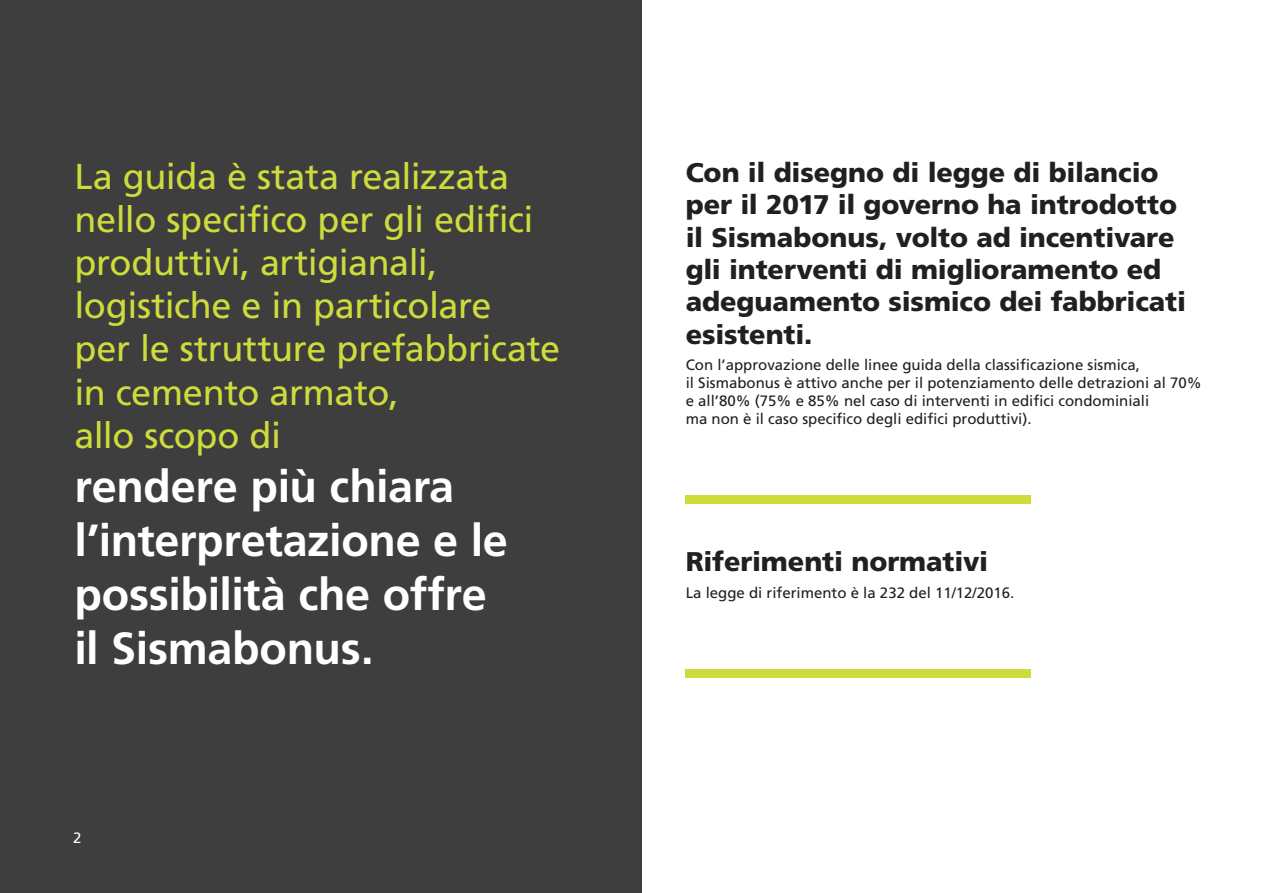
<style>
.page{position:relative;width:1263px;height:893px;background:#fff}
.page>*{position:absolute;margin:0;border:0;box-sizing:border-box;transform-origin:0 0}
.t1{font:700 45px/54px "Frutiger LT Std";letter-spacing:-.01em;color:#fff}
.t2{font:36px/43.2px "Frutiger LT Std";letter-spacing:-.01em;color:#cedc3b}
.t3{font:900 27px/32.4px "Frutiger LT Std";letter-spacing:-.005em;color:#231f20}
.t4{font:15px/18px "Frutiger LT Std";color:#231f20}
.t5{font:15px "Frutiger LT Std";color:#fff}
</style>
<div class="page">
<div style="left:0;top:0;width:641px;height:893px;background:#3e3e3f"></div>
<div style="left:686px;top:495px;width:345px;height:9px;background:#cedc3b"></div>
<div style="left:686px;top:669px;width:345px;height:8px;background:#cedc3b"></div>
<h2 class="t2" style="left:74px;top:155px;width:487px">La guida è stata realizzata nello specifico per gli edifici produttivi, artigianali, logistiche e in particolare<br>per le strutture prefabbricate in cemento armato,<br>allo scopo di</h2>
<h1 class="t1" style="left:74px;top:459px;width:435px">rendere più chiara l’interpretazione e le possibilità che offre il Sismabonus.</h1>
<p class="t5" style="left:73px;top:829px;width:10px">2</p>
<h3 class="t3" style="left:686px;top:156px;width:502px">Con il disegno di legge di bilancio per il 2017 il governo ha introdotto il Sismabonus, volto ad incentivare gli interventi di miglioramento ed adeguamento sismico dei fabbricati esistenti.</h3>
<p class="t4" style="left:686px;top:356px;width:517px">Con l’approvazione delle linee guida della classificazione sismica,<br>il Sismabonus è attivo anche per il potenziamento delle detrazioni al 70% e all’80% (75% e 85% nel caso di interventi in edifici condominiali<br>ma non è il caso specifico degli edifici produttivi).</p>
<h3 class="t3" style="left:686px;top:546px;width:304px">Riferimenti normativi</h3>
<p class="t4" style="left:686px;top:584px;width:330px">La legge di riferimento è la 232 del 11/12/2016.</p>
</div>
